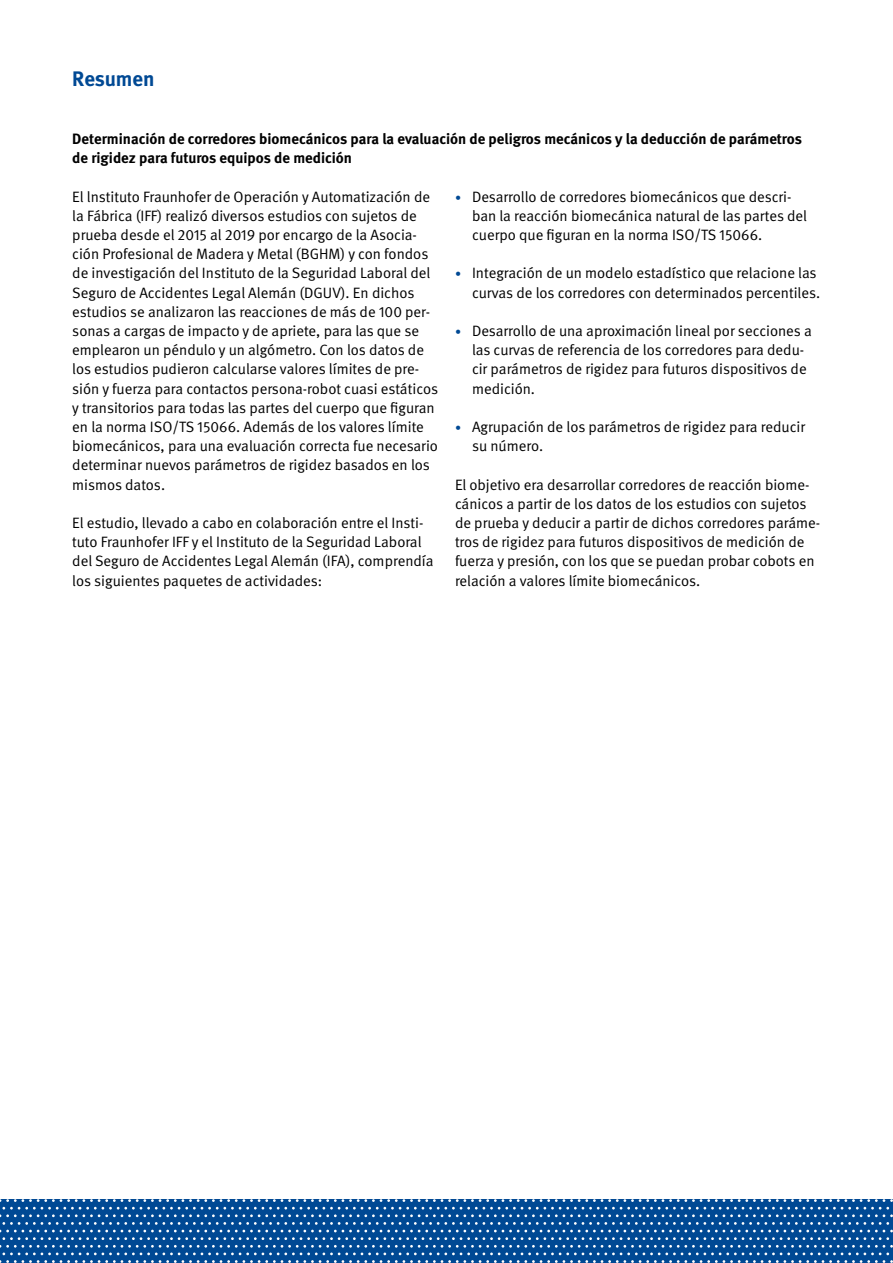
<style>
.page{position:relative;width:893px;height:1263px;background:#fff}
.page>*{position:absolute;margin:0;border:0;box-sizing:border-box;transform-origin:0 0}
.Headlines_H1_Abstract{font:700 21px "DGUV Meta";letter-spacing:-.005em;color:#004994}
.Innenteil_P_Grundtext{font:15px/19.2px "DGUV Meta";color:#000}
.Headlines_H2_Abstract{font:700 15px/19.2px "DGUV Meta";color:#000}
.s1{font-size:12px;color:#004994}
</style>
<div class="page">
<svg style="left:0;top:1199px;width:893px;height:64px;background:#1a5c9f"></svg>
<h1 class="Headlines_H1_Abstract" style="left:72px;top:67px;width:84px">Resumen</h1>
<h2 class="Headlines_H2_Abstract" style="left:72px;top:130px;width:731px">Determinación de corredores biomecánicos para la evaluación de peligros mecánicos y la deducción de parámetros de rigidez para futuros equipos de medición</h2>
<p class="Innenteil_P_Grundtext" style="left:72px;top:187px;width:367px">El lnstituto Fraunhofer de Operación y Automatización de la Fábrica (IFF) realizó diversos estudios con sujetos de prueba desde el 2015 al 2019 por encargo de la Asocia&shy;ción Profesional de Madera y Metal (BGHM) y con fondos de investigación del Instituto de la Seguridad Laboral del Seguro de Accidentes Legal Alemán (DGUV). En dichos estudios se analizaron las reacciones de más de 100 per&shy;sonas a cargas de impacto y de apriete, para las que se emplearon un péndulo y un algómetro. Con los datos de los estudios pudieron calcularse valores límites de pre&shy;sión y fuerza para contactos persona-robot cuasi estáticos y transitorios para todas las partes del cuerpo que figuran en la norma ISO/TS 15066. Además de los valores límite biomecánicos, para una evaluación correcta fue necesario determinar nuevos parámetros de rigidez basados en los mismos datos.</p>
<p class="Innenteil_P_Grundtext" style="left:72px;top:514px;width:363px">El estudio, llevado a cabo en colaboración entre el Insti&shy;tuto Fraunhofer IFF y el Instituto de la Seguridad Laboral del Seguro de Accidentes Legal Alemán (IFA), comprendía los siguientes paquetes de actividades:</p>
<p class="Innenteil_P_Grundtext" style="left:472px;top:187px;width:337px;text-indent:-17px"><span class="s1">•</span> Desarrollo de corredores biomecánicos que descri&shy;ban la reacción biomecánica natural de las partes del cuerpo que figuran en la norma ISO/TS 15066.</p>
<p class="Innenteil_P_Grundtext" style="left:455px;top:264px;width:367px;text-align:right"><span class="s1">•</span> Integración de un modelo estadístico que relacione las curvas de los corredores con determinados percentiles.</p>
<p class="Innenteil_P_Grundtext" style="left:472px;top:322px;width:341px;text-indent:-17px"><span class="s1">•</span> Desarrollo de una aproximación lineal por secciones a las curvas de referencia de los corredores para dedu&shy;cir parámetros de rigidez para futuros dispositivos de medición.</p>
<p class="Innenteil_P_Grundtext" style="left:472px;top:418px;width:335px;text-indent:-17px"><span class="s1">•</span> Agrupación de los parámetros de rigidez para reducir su número.</p>
<p class="Innenteil_P_Grundtext" style="left:455px;top:475px;width:367px">El objetivo era desarrollar corredores de reacción biome&shy;cánicos a partir de los datos de los estudios con sujetos de prueba y deducir a partir de dichos corredores paráme&shy;tros de rigidez para futuros dispositivos de medición de fuerza y presión, con los que se puedan probar cobots en relación a valores límite biomecánicos.</p>
</div>
